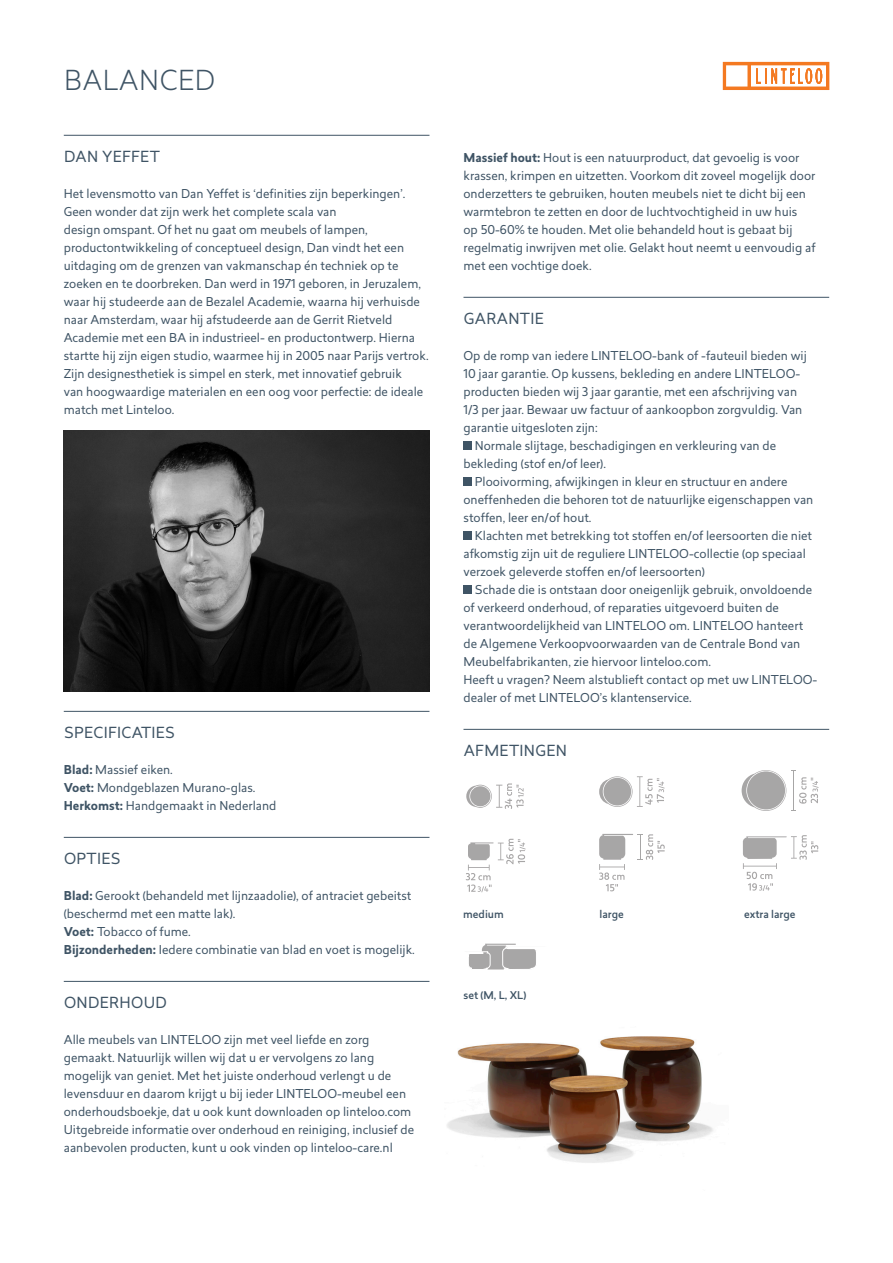
<style>
.page{position:relative;width:893px;height:1263px;background:#fff}
.page>*{position:absolute;margin:0;border:0;box-sizing:border-box;transform-origin:0 0}
.t1{font:300 27px "Revisal";letter-spacing:.02em;color:#3f5465}
.kop{font:15px "Revisal";letter-spacing:.02em;color:#3f5465}
.platte_tekst{font:12px/18px "Revisal";color:#3f5465}
.bijschrift_tekeninge{font:500 10.5px "Revisal";color:#3f5465}
.s1{font-weight:700}
</style>
<div class="page">
<svg style="left:723px;top:62px;width:106px;height:28px"></svg>
<hr style="left:64px;top:135px;width:365px;height:1px;background:#3f5465">
<hr style="left:64px;top:711px;width:365px;height:1px;background:#3f5465">
<hr style="left:64px;top:837px;width:365px;height:1px;background:#3f5465">
<hr style="left:64px;top:981px;width:365px;height:1px;background:#3f5465">
<img style="left:64px;top:430px;width:365px;height:261px">
<hr style="left:463px;top:297px;width:366px;height:1px;background:#3f5465">
<hr style="left:463px;top:729px;width:366px;height:1px;background:#3f5465">
<div style="left:463px;top:441px;width:9px;height:9px;background:#3f5465"></div>
<div style="left:463px;top:477px;width:9px;height:9px;background:#3f5465"></div>
<div style="left:463px;top:531px;width:9px;height:9px;background:#3f5465"></div>
<div style="left:463px;top:585px;width:9px;height:9px;background:#3f5465"></div>
<svg style="left:466px;top:783px;width:58px;height:26px"></svg>
<svg style="left:599px;top:776px;width:65px;height:31px"></svg>
<svg style="left:742px;top:770px;width:76px;height:41px"></svg>
<svg style="left:466px;top:839px;width:59px;height:53px"></svg>
<svg style="left:599px;top:834px;width:66px;height:57px"></svg>
<svg style="left:743px;top:835px;width:75px;height:56px"></svg>
<svg style="left:469px;top:944px;width:67px;height:26px"></svg>
<img style="left:447px;top:1036px;width:266px;height:127px">
<p class="t1" style="left:64px;top:62px;width:153px">BALANCED</p>
<p class="kop" style="left:64px;top:146px;width:97px">DAN YEFFET</p>
<p class="platte_tekst" style="left:64px;top:184px;width:366px">Het levensmotto van Dan Yeffet is ‘definities zijn beperkingen’.<br>Geen wonder dat zijn werk het complete scala van<br>design omspant. Of het nu gaat om meubels of lampen, productontwikkeling of conceptueel design, Dan vindt het een uitdaging om de grenzen van vakmanschap én techniek op te zoeken en te doorbreken. Dan werd in 1971 geboren, in Jeruzalem, waar hij studeerde aan de Bezalel Academie, waarna hij verhuisde naar Amsterdam, waar hij afstudeerde aan de Gerrit Rietveld Academie met een BA in industrieel- en productontwerp. Hierna startte hij zijn eigen studio, waarmee hij in 2005 naar Parijs vertrok.<br>Zijn designesthetiek is simpel en sterk, met innovatief gebruik<br>van hoogwaardige materialen en een oog voor perfectie: de ideale match met Linteloo.</p>
<p class="kop" style="left:64px;top:722px;width:112px">SPECIFICATIES</p>
<p class="platte_tekst" style="left:64px;top:760px;width:111px"><span class="s1">Blad:</span> Massief eiken.</p>
<p class="platte_tekst" style="left:64px;top:778px;width:193px"><span class="s1">Voet:</span> Mondgeblazen Murano-glas.</p>
<p class="platte_tekst" style="left:64px;top:796px;width:214px"><span class="s1">Herkomst:</span> Handgemaakt in Nederland</p>
<p class="kop" style="left:64px;top:848px;width:58px">OPTIES</p>
<p class="platte_tekst" style="left:64px;top:886px;width:349px"><span class="s1">Blad:</span> Gerookt (behandeld met lijnzaadolie), of antraciet gebeitst (beschermd met een matte lak).</p>
<p class="platte_tekst" style="left:64px;top:922px;width:129px"><span class="s1">Voet:</span> Tobacco of fume.</p>
<p class="platte_tekst" style="left:64px;top:940px;width:353px"><span class="s1">Bijzonderheden:</span> Iedere combinatie van blad en voet is mogelijk.</p>
<p class="kop" style="left:64px;top:992px;width:104px">ONDERHOUD</p>
<p class="platte_tekst" style="left:64px;top:1030px;width:352px">Alle meubels van LINTELOO zijn met veel liefde en zorg gemaakt. Natuurlijk willen wij dat u er vervolgens zo lang mogelijk van geniet. Met het juiste onderhoud verlengt u de levensduur en daarom krijgt u bij ieder LINTELOO-meubel een onderhoudsboekje, dat u ook kunt downloaden op linteloo.com Uitgebreide informatie over onderhoud en reiniging, inclusief de aanbevolen producten, kunt u ook vinden op linteloo-care.nl</p>
<p class="platte_tekst" style="left:463px;top:148px;width:354px"><span class="s1">Massief hout:</span> Hout is een natuurproduct, dat gevoelig is voor krassen, krimpen en uitzetten. Voorkom dit zoveel mogelijk door onderzetters te gebruiken, houten meubels niet te dicht bij een warmtebron te zetten en door de luchtvochtigheid in uw huis<br>op 50-60% te houden. Met olie behandeld hout is gebaat bij regelmatig inwrijven met olie. Gelakt hout neemt u eenvoudig af met een vochtige doek.</p>
<p class="kop" style="left:464px;top:308px;width:81px">GARANTIE</p>
<p class="platte_tekst" style="left:463px;top:346px;width:345px">Op de romp van iedere LINTELOO-bank of -fauteuil bieden wij 10 jaar garantie. Op kussens, bekleding en andere LINTELOO&shy;producten bieden wij 3 jaar garantie, met een afschrijving van 1/3 per jaar. Bewaar uw factuur of aankoopbon zorgvuldig. Van garantie uitgesloten zijn:</p>
<p class="platte_tekst" style="left:463px;top:436px;width:314px;text-indent:11px">Normale slijtage, beschadigingen en verkleuring van de bekleding (stof en/of leer).</p>
<p class="platte_tekst" style="left:463px;top:472px;width:351px;text-indent:11px">Plooivorming, afwijkingen in kleur en structuur en andere oneffenheden die behoren tot de natuurlijke eigenschappen van stoffen, leer en/of hout.</p>
<p class="platte_tekst" style="left:463px;top:526px;width:350px;text-indent:11px">Klachten met betrekking tot stoffen en/of leersoorten die niet afkomstig zijn uit de reguliere LINTELOO-collectie (op speciaal verzoek geleverde stoffen en/of leersoorten)</p>
<p class="platte_tekst" style="left:463px;top:580px;width:350px;text-indent:11px">Schade die is ontstaan door oneigenlijk gebruik, onvoldoende of verkeerd onderhoud, of reparaties uitgevoerd buiten de verantwoordelijkheid van LINTELOO om. LINTELOO hanteert de Algemene Verkoopvoorwaarden van de Centrale Bond van Meubelfabrikanten, zie hiervoor linteloo.com.</p>
<p class="platte_tekst" style="left:463px;top:670px;width:355px">Heeft u vragen? Neem alstublieft contact op met uw LINTELOO&shy;dealer of met LINTELOO’s klantenservice.</p>
<p class="kop" style="left:464px;top:740px;width:105px">AFMETINGEN</p>
<p class="bijschrift_tekeninge" style="left:463px;top:907px;width:42px">medium</p>
<p class="bijschrift_tekeninge" style="left:600px;top:907px;width:26px">large</p>
<p class="bijschrift_tekeninge" style="left:744px;top:907px;width:53px">extra large</p>
<p class="bijschrift_tekeninge" style="left:463px;top:988px;width:64px">set (M, L, XL)</p>
</div>
